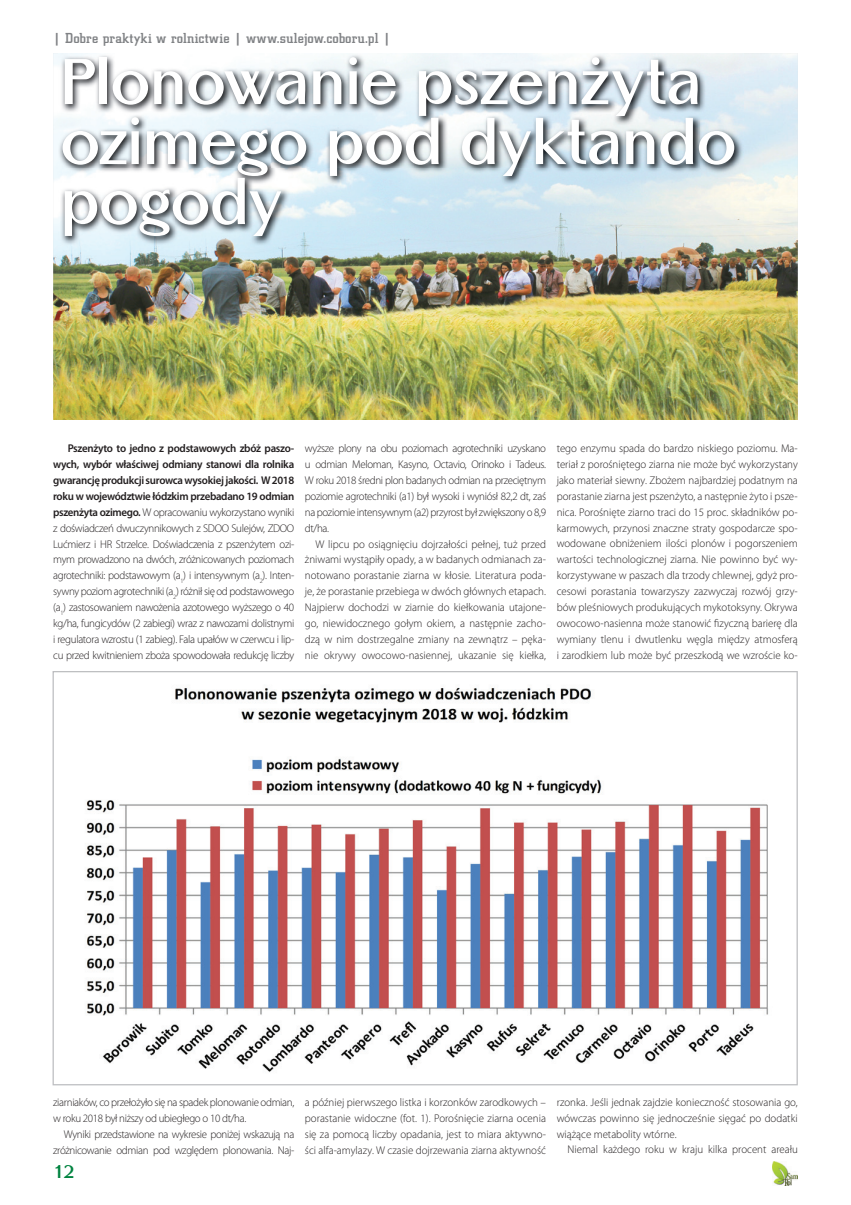
<style>
.page{position:relative;width:851px;height:1205px;background:#fff}
.page>*{position:absolute;margin:0;border:0;box-sizing:border-box;transform-origin:0 0}
.t1{font:700 62.5px/60px "Altrincham";letter-spacing:-.015em;color:#fff}
.t2{font:700 17.5px "Altrincham";color:#008340}
.t3{font:500 15px "City DEE";letter-spacing:.01em;color:#808285}
.t4{font:300 11.25px/16px "Myriad Pro";letter-spacing:-.02em;color:#231f20;text-align:justify}
.t5{font:300 11.25px "Myriad Pro";color:#231f20}
.s1{font-weight:600}
</style>
<div class="page">
<img style="left:772px;top:1161px;width:25px;height:24px">
<svg style="left:53px;top:671px;width:744px;height:414px"></svg>
<img style="left:53px;top:53px;width:744px;height:367px">
<img style="left:58px;top:54px;width:684px;height:192px">
<h3 class="t3" style="left:53px;top:30px;width:339px">| Dobre praktyki w rolnictwie | www.sulejow.coboru.pl |</h3>
<h1 class="t1" style="left:60px;top:52px;width:677px">Plonowanie pszenżyta ozimego pod dyktando pogody</h1>
<p class="t4" style="left:53px;top:440px;width:242px;text-indent:15px"><span class="s1">Pszenżyto to jedno z podstawowych zbóż paszo&shy;wych, wybór właściwej odmiany stanowi dla rolnika gwarancję produkcji surowca wysokiej jakości. W 2018 roku w województwie łódzkim przebadano 19 odmian pszenżyta ozimego.</span> W opracowaniu wykorzystano wyniki z doświadczeń dwuczynnikowych z SDOO Sulejów, ZDOO Lućmierz i HR Strzelce. Doświadczenia z pszenżytem ozi&shy;mym prowadzono na dwóch, zróżnicowanych poziomach agrotechniki: podstawowym (a<sub>1</sub>) i intensywnym (a<sub>2</sub>). Inten&shy;sywny poziom agrotechniki (a<sub>2</sub>) różnił się od podstawowego (a<sub>1</sub>) zastosowaniem nawożenia azotowego wyższego o 40 kg/ha, fungicydów (2 zabiegi) wraz z nawozami dolistnymi i regulatora wzrostu (1 zabieg). Fala upałów w czerwcu i lip&shy;cu przed kwitnieniem zboża spowodowała redukcję liczby</p>
<p class="t4" style="left:305px;top:440px;width:242px">wyższe plony na obu poziomach agrotechniki uzyskano u odmian Meloman, Kasyno, Octavio, Orinoko i Tadeus.<br>W roku 2018 średni plon badanych odmian na przeciętnym poziomie agrotechniki (a1) był wysoki i wyniósł 82,2 dt, zaś na poziomie intensywnym (a2) przyrost był zwiększony o 8,9 dt/ha.</p>
<p class="t4" style="left:305px;top:536px;width:242px;text-indent:11px">W lipcu po osiągnięciu dojrzałości pełnej, tuż przed żniwami wystąpiły opady, a w badanych odmianach za&shy;notowano porastanie ziarna w kłosie. Literatura poda&shy;je, że porastanie przebiega w dwóch głównych etapach.<br>Najpierw dochodzi w ziarnie do kiełkowania utajone&shy;go, niewidocznego gołym okiem, a następnie zacho&shy;dzą w nim dostrzegalne zmiany na zewnątrz – pęka&shy;nie okrywy owocowo-nasiennej, ukazanie się kiełka,</p>
<p class="t4" style="left:556px;top:440px;width:242px">tego enzymu spada do bardzo niskiego poziomu. Ma&shy;teriał z porośniętego ziarna nie może być wykorzystany jako materiał siewny. Zbożem najbardziej podatnym na porastanie ziarna jest pszenżyto, a następnie żyto i psze&shy;nica. Porośnięte ziarno traci do 15 proc. składników po&shy;karmowych, przynosi znaczne straty gospodarcze spo&shy;wodowane obniżeniem ilości plonów i pogorszeniem wartości technologicznej ziarna. Nie powinno być wy&shy;korzystywane w paszach dla trzody chlewnej, gdyż pro&shy;cesowi porastania towarzyszy zazwyczaj rozwój grzy&shy;bów pleśniowych produkujących mykotoksyny. Okrywa owocowo-nasienna może stanowić fizyczną barierę dla wymiany tlenu i dwutlenku węgla między atmosferą i zarodkiem lub może być przeszkodą we wzroście ko-</p>
<p class="t4" style="left:53px;top:1094px;width:242px">ziarniaków, co przełożyło się na spadek plonowanie odmian, w roku 2018 był niższy od ubiegłego o 10 dt/ha.</p>
<p class="t4" style="left:53px;top:1126px;width:242px;text-align:right">Wyniki przedstawione na wykresie poniżej wskazują na zróżnicowanie odmian pod względem plonowania. Naj-</p>
<h2 class="t2" style="left:53px;top:1161px;width:23px">12</h2>
<p class="t4" style="left:305px;top:1094px;width:242px">a później pierwszego listka i korzonków zarodkowych – porastanie widoczne (fot. 1). Porośnięcie ziarna ocenia się za pomocą liczby opadania, jest to miara aktywno&shy;ści alfa-amylazy. W czasie dojrzewania ziarna aktywność</p>
<p class="t4" style="left:556px;top:1094px;width:242px">rzonka. Jeśli jednak zajdzie konieczność stosowania go, wówczas powinno się jednocześnie sięgać po dodatki wiążące metabolity wtórne.</p>
<p class="t5" style="left:567px;top:1143px;width:232px">Niemal każdego roku w kraju kilka procent areału</p>
</div>
